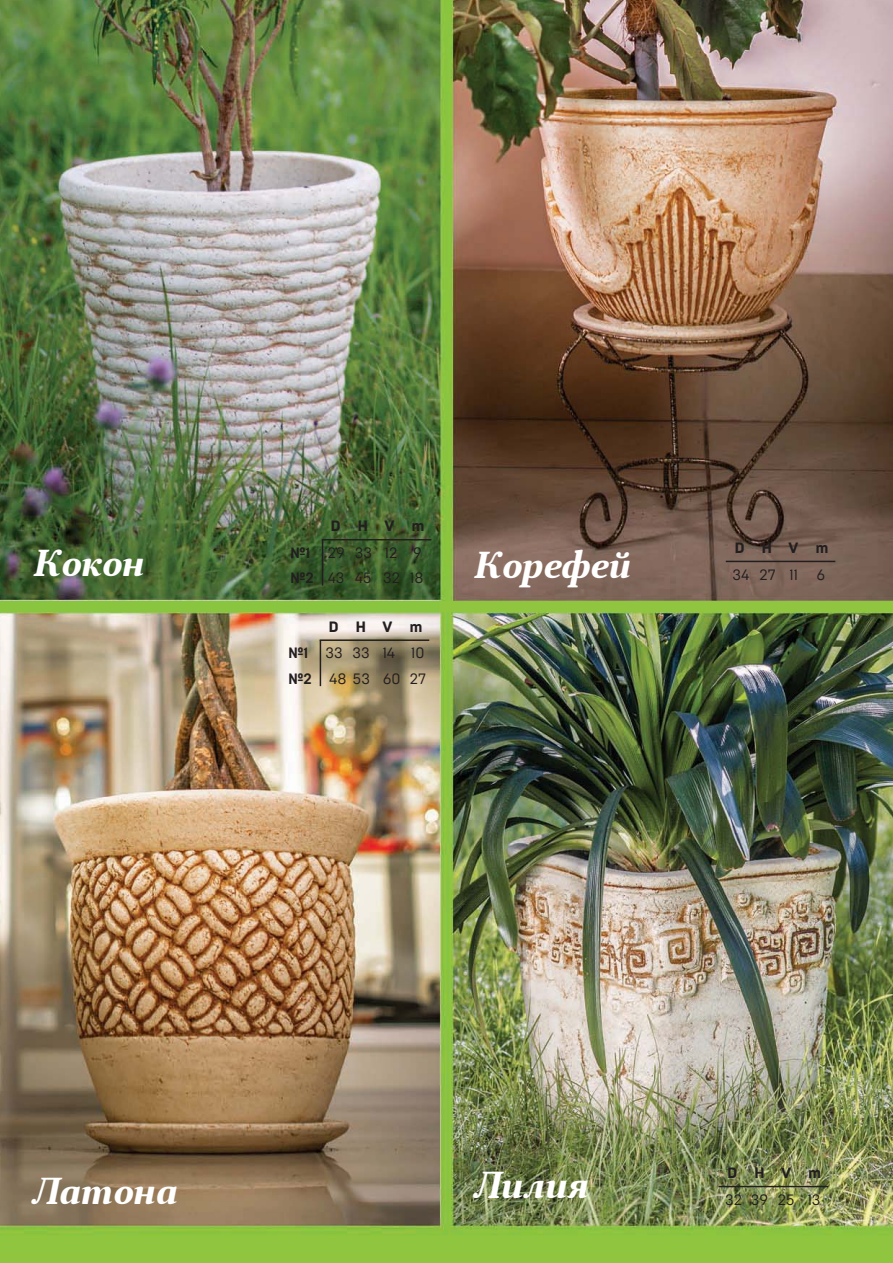
<style>
.page{position:relative;width:893px;height:1263px;background:#fff}
.page>*{position:absolute;margin:0;border:0;box-sizing:border-box;transform-origin:0 0}
.t1{font:italic 700 37.5px "Anglecia Pro Text";color:#fff}
.t2{font:15px/25.5px "Brutal Type";color:#231f20}
.t3{font:800 15px "Brutal Type";color:#231f20}
.s1{font-weight:700}
</style>
<div class="page">
<img style="left:0;top:0;width:893px;height:1263px">
<hr style="left:322px;top:540px;width:1px;height:46px;background:#231f20">
<hr style="left:322px;top:539px;width:109px;height:1px;background:#231f20">
<hr style="left:320px;top:640px;width:1px;height:46px;background:#231f20">
<hr style="left:320px;top:639px;width:109px;height:2px;background:#231f20">
<hr style="left:726px;top:561px;width:109px;height:1px;background:#231f20">
<hr style="left:718px;top:1186px;width:110px;height:1px;background:#231f20">
<p class="t3" style="left:331px;top:517px;width:96px">D H V m</p>
<p class="t2" style="left:290px;top:540px;width:135px"><span class="s1">№1</span> 29 33 12 9 <span class="s1">№2</span> 43 45 32 18</p>
<h1 class="t1" style="left:33px;top:537px;width:111px">Кокон</h1>
<h1 class="t1" style="left:474px;top:539px;width:157px">Корефей</h1>
<p class="t3" style="left:328px;top:617px;width:96px">D H V m</p>
<p class="t2" style="left:288px;top:640px;width:139px"><span class="s1">№1</span> 33 33 14 10 <span class="s1">№2</span> 48 53 60 27</p>
<p class="t3" style="left:735px;top:539px;width:96px">D H V m</p>
<p class="t2" style="left:732px;top:562px;width:94px">34 27 11 6</p>
<h1 class="t1" style="left:30px;top:1165px;width:147px">Латона</h1>
<h1 class="t1" style="left:471px;top:1159px;width:117px">Лилия</h1>
<p class="t3" style="left:727px;top:1164px;width:96px">D H V m</p>
<p class="t2" style="left:725px;top:1187px;width:97px">32 39 25 13</p>
</div>
